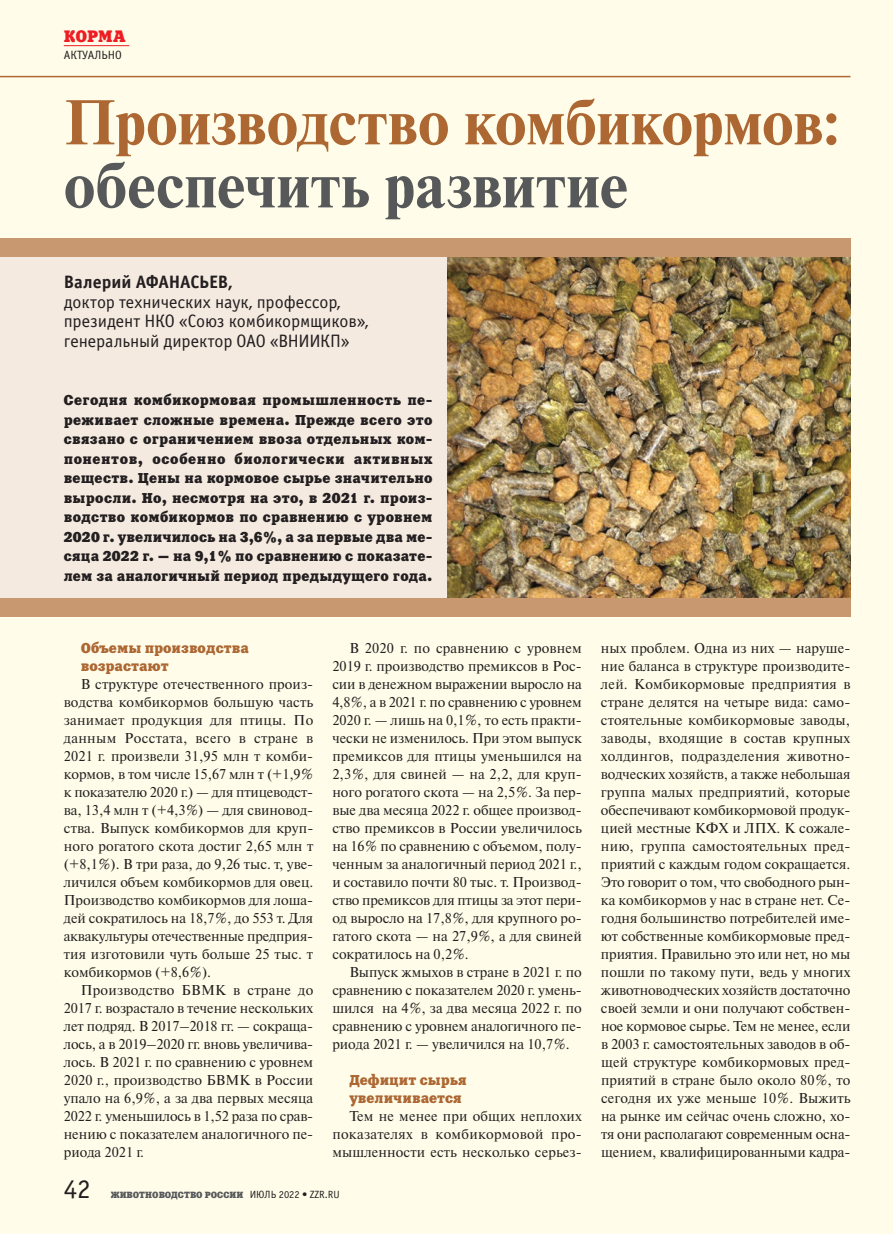
<style>
.page{position:relative;width:893px;height:1234px;background:#fff}
.page>*{position:absolute;margin:0;border:0;box-sizing:border-box;transform-origin:0 0}
.t1{font:700 63px "Newton C";color:#ac6733}
.t2{font:700 63px "Newton C";letter-spacing:.005em;color:#57585a}
.t3{font:27px "Officina Sans C";color:#231f20}
.t4{font:18px/19.5px "Officina Sans C";letter-spacing:-.005em;color:#231f20}
.t5{font:700 18px "Officina Sans C";letter-spacing:-.005em;color:#231f20}
.t6{font:16.5px "Xenia C";color:#ee1d23}
.t7{font:14.25px/18px "Newton C";color:#231f20;text-align:justify}
.t8{font:14.25px/19.5px "Xenia C";letter-spacing:.01em;color:#231f20;text-align:justify}
.t9{font:14.25px/18px "Xenia C";color:#ac6733}
.t10{font:12px "Officina Sans C";color:#231f20}
.t11{font:9px "Xenia C";color:#57585a}
.s1{font-family:"Officina Sans C";font-size:10.5px;color:#231f20}
</style>
<div class="page">
<div style="left:0;top:0;width:893px;height:1233px;background:#fffde9"></div>
<hr style="left:64px;top:45px;width:65px;height:1px;background:#ee1d23">
<div style="left:0;top:257px;width:850px;height:342px;background:#f4eae0"></div>
<img style="left:448px;top:257px;width:402px;height:342px">
<hr style="left:0;top:76px;width:850px;height:1px;background:#ac6733">
<div style="left:0;top:239px;width:850px;height:18px;background:#c89971"></div>
<div style="left:0;top:599px;width:850px;height:18px;background:#c89971"></div>
<p class="t6" style="left:64px;top:26px;width:63px">КОРМА</p>
<p class="t10" style="left:64px;top:48px;width:60px">АКТУАЛЬНО</p>
<h1 class="t1" style="left:64px;top:87px;width:778px">Производство комбикормов:</h1>
<h1 class="t2" style="left:64px;top:150px;width:566px">обеспечить развитие</h1>
<p class="t5" style="left:64px;top:272px;width:171px">Валерий АФАНАСЬЕВ,</p>
<p class="t4" style="left:64px;top:292px;width:306px">доктор технических наук, профессор, президент НКО «Союз комбикормщиков», генеральный директор ОАО «ВНИИКП»</p>
<p class="t8" style="left:64px;top:390px;width:370px">Сегодня комбикормовая промышленность пе&shy;реживает сложные времена. Прежде всего это связано с ограничением ввоза отдельных ком&shy;понентов, особенно биологически активных веществ. Цены на кормовое сырье значительно выросли. Но, несмотря на это, в 2021 г. произ&shy;водство комбикормов по сравнению с уровнем 2020 г. увеличилось на 3,6%, а за первые два ме&shy;сяца 2022 г. — на 9,1% по сравнению с показате&shy;лем за аналогичный период предыдущего года.</p>
<p class="t9" style="left:81px;top:639px;width:170px">Объемы производства возрастают</p>
<p class="t7" style="left:64px;top:675px;width:251px;text-indent:17px">В структуре отечественного произ&shy;водства комбикормов большую часть занимает продукция для птицы. По данным Росстата, всего в стране в 2021 г. произвели 31,95 млн т комби&shy;кормов, в том числе 15,67 млн т (+1,9% к показателю 2020 г.) — для птицеводст&shy;ва, 13,4 млн т (+4,3%) — для свиновод&shy;ства. Выпуск комбикормов для круп&shy;ного рогатого скота достиг 2,65 млн т (+8,1%). В три раза, до 9,26 тыс. т, уве&shy;личился объем комбикормов для овец.<br>Производство комбикормов для лоша&shy;дей сократилось на 18,7%, до 553 т. Для аквакультуры отечественные предприя&shy;тия изготовили чуть больше 25 тыс. т комбикормов (+8,6%).</p>
<p class="t7" style="left:64px;top:981px;width:251px;text-indent:17px">Производство БВМК в стране до 2017 г. возрастало в течение нескольких лет подряд. В 2017–2018 гг. — сокраща&shy;лось, а в 2019–2020 гг. вновь увеличива&shy;лось. В 2021 г. по сравнению с уровнем 2020 г., производство БВМК в России упало на 6,9%, а за два первых месяца 2022 г. уменьшилось в 1,52 раза по срав&shy;нению с показателем аналогичного пе&shy;риода 2021 г.</p>
<p class="t7" style="left:332px;top:639px;width:251px;text-indent:17px">В 2020 г. по сравнению с уровнем 2019 г. производство премиксов в Рос&shy;сии в денежном выражении выросло на 4,8%, а в 2021 г. по сравнению с уровнем 2020 г. — лишь на 0,1%, то есть практи&shy;чески не изменилось. При этом выпуск премиксов для птицы уменьшился на 2,3%, для свиней — на 2,2, для круп&shy;ного рогатого скота — на 2,5%. За пер&shy;вые два месяца 2022 г. общее производ&shy;ство премиксов в России увеличилось на 16% по сравнению с объемом, полу&shy;ченным за аналогичный период 2021 г., и составило почти 80 тыс. т. Производ&shy;ство премиксов для птицы за этот пери&shy;од выросло на 17,8%, для крупного ро&shy;гатого скота — на 27,9%, а для свиней сократилось на 0,2%.</p>
<p class="t7" style="left:332px;top:963px;width:251px;text-indent:17px">Выпуск жмыхов в стране в 2021 г. по сравнению с показателем 2020 г. умень&shy;шился на 4%, за два месяца 2022 г. по сравнению с уровнем аналогичного пе&shy;риода 2021 г. — увеличился на 10,7%.</p>
<p class="t9" style="left:349px;top:1070px;width:119px">Дефицит сырья увеличивается</p>
<p class="t7" style="left:332px;top:1107px;width:251px;text-indent:17px">Тем не менее при общих неплохих показателях в комбикормовой про&shy;мышленности есть несколько серьез-</p>
<h2 class="t3" style="left:64px;top:1174px;width:28px">42</h2>
<p class="t11" style="left:111px;top:1188px;width:230px">ЖИВОТНОВОДСТВО РОССИИ <span class="s1">ИЮЛЬ 2022 • ZZR.RU</span></p>
<p class="t7" style="left:601px;top:639px;width:251px">ных проблем. Одна из них — наруше&shy;ние баланса в структуре производите&shy;лей. Комбикормовые предприятия в стране делятся на четыре вида: само&shy;стоятельные комбикормовые заводы, заводы, входящие в состав крупных холдингов, подразделения животно&shy;водческих хозяйств, а также небольшая группа малых предприятий, которые обеспечивают комбикормовой продук&shy;цией местные КФХ и ЛПХ. К сожале&shy;нию, группа самостоятельных пред&shy;приятий с каждым годом сокращается.<br>Это говорит о том, что свободного рын&shy;ка комбикормов у нас в стране нет. Се&shy;годня большинство потребителей име&shy;ют собственные комбикормовые пред&shy;приятия. Правильно это или нет, но мы пошли по такому пути, ведь у многих животноводческих хозяйств достаточно своей земли и они получают собствен&shy;ное кормовое сырье. Тем не менее, если в 2003 г. самостоятельных заводов в об&shy;щей структуре комбикормовых пред&shy;приятий в стране было около 80%, то сегодня их уже меньше 10%. Выжить на рынке им сейчас очень сложно, хо&shy;тя они располагают современным осна&shy;щением, квалифицированными кадра-</p>
</div>
